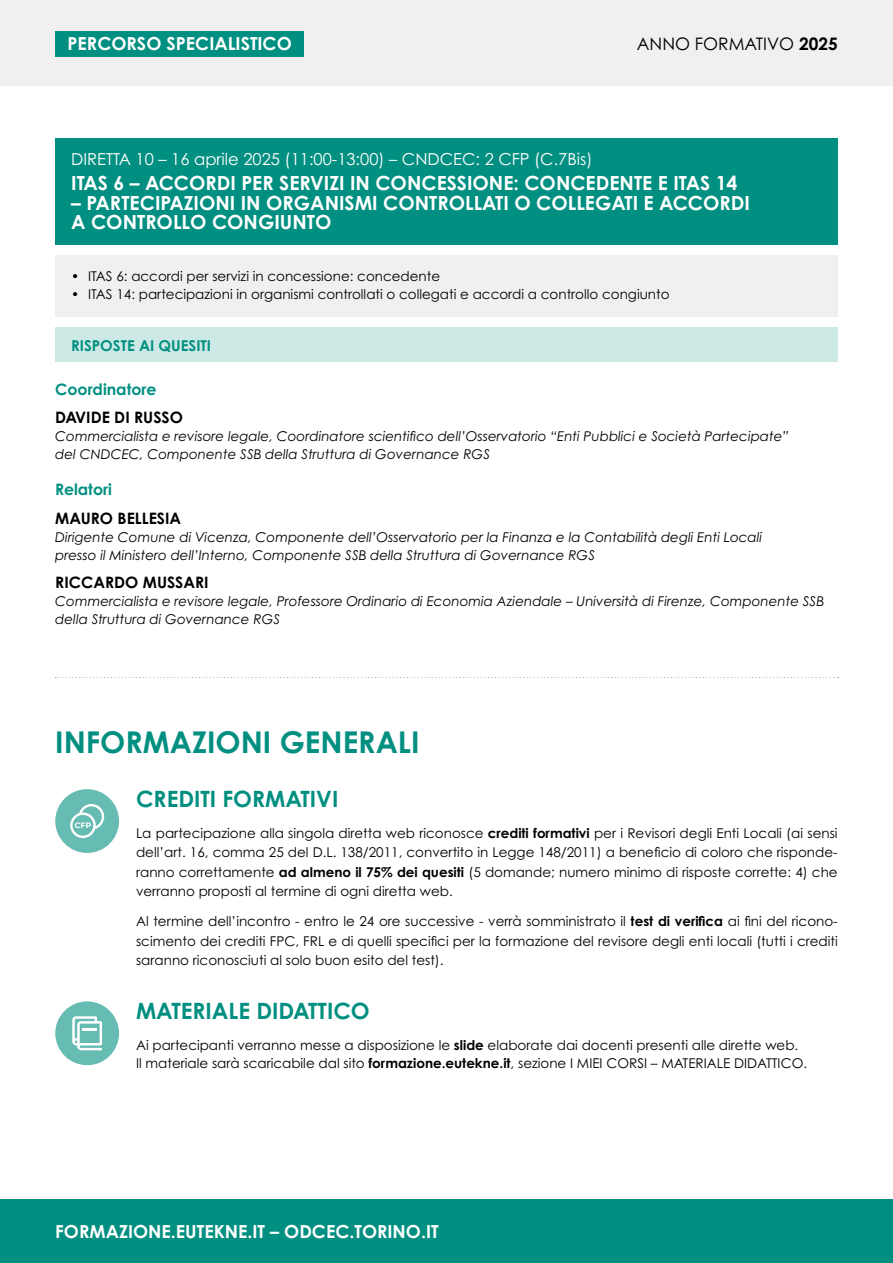
<style>
.page{position:relative;width:893px;height:1263px;background:#fff}
.page>*{position:absolute;margin:0;border:0;box-sizing:border-box;transform-origin:0 0}
.t1{font:700 30px "Century Gothic Pro";color:#008f80}
.t2{font:700 22.5px "Century Gothic Pro";color:#008f80}
.t3{font:700 19.5px/19.5px "Century Gothic Pro";color:#fff}
.t4{font:700 18px "Century Gothic Pro";color:#fff}
.t5{font:17.25px "Century Gothic Pro";color:#000}
.t6{font:16.5px "Century Gothic Pro";color:#fff}
.t7{font:700 15.75px "Century Gothic Pro";color:#000}
.t8{font:700 15.75px "Century Gothic Pro";color:#008f80}
.t9{font:700 15px "Century Gothic Pro";color:#008f80}
.t10{font:13.5px/19.5px "Century Gothic Pro";color:#000;text-align:justify}
.t11{font:italic 13.5px/18px "Century Gothic Pro";color:#000}
.s1{font-weight:700}
</style>
<div class="page">
<div style="left:0;top:0;width:893px;height:85px;background:#f0f0f0"></div>
<div style="left:55px;top:31px;width:249px;height:25px;background:#008f80"></div>
<div style="left:0;top:1199px;width:893px;height:64px;background:#008f80"></div>
<div style="left:55px;top:138px;width:783px;height:106px;background:#008f80"></div>
<div style="left:55px;top:255px;width:783px;height:62px;background:#f0f0f0"></div>
<div style="left:55px;top:328px;width:783px;height:34px;background:#cce9e6"></div>
<div style="left:55px;top:789px;width:64px;height:64px;background:#66bcb3;border-radius:50%"></div>
<svg style="left:70px;top:804px;width:34px;height:34px"></svg>
<div style="left:55px;top:1001px;width:64px;height:64px;background:#66bcb3;border-radius:50%"></div>
<svg style="left:72px;top:1016px;width:30px;height:34px"></svg>
<svg style="left:55px;top:677px;width:784px;height:1px"></svg>
<h3 class="t4" style="left:68px;top:32px;width:226px">PERCORSO SPECIALISTICO</h3>
<p class="t5" style="left:637px;top:33px;width:202px">ANNO FORMATIVO <span class="s1">2025</span></p>
<p class="t6" style="left:71px;top:149px;width:523px">DIRETTA 10 – 16 aprile 2025 (11:00-13:00) – CNDCEC: 2 CFP (C.7Bis)</p>
<h3 class="t3" style="left:71px;top:173px;width:668px">ITAS 6 – ACCORDI PER SERVIZI IN CONCESSIONE: CONCEDENTE E ITAS 14</h3>
<h3 class="t3" style="left:71px;top:193px;width:680px">– PARTECIPAZIONI IN ORGANISMI CONTROLLATI O COLLEGATI E ACCORDI<br>A CONTROLLO CONGIUNTO</h3>
<p class="t10" style="left:71px;top:266px;width:370px">• ITAS 6: accordi per servizi in concessione: concedente</p>
<p class="t10" style="left:71px;top:284px;width:600px">• ITAS 14: partecipazioni in organismi controllati o collegati e accordi a controllo congiunto</p>
<p class="t9" style="left:71px;top:336px;width:141px">RISPOSTE AI QUESITI</p>
<p class="t8" style="left:55px;top:379px;width:103px">Coordinatore</p>
<p class="t7" style="left:55px;top:407px;width:129px">DAVIDE DI RUSSO</p>
<p class="t11" style="left:55px;top:427px;width:735px">Commercialista e revisore legale, Coordinatore scientifico dell’Osservatorio “Enti Pubblici e Società Partecipate” del CNDCEC, Componente SSB della Struttura di Governance RGS</p>
<p class="t8" style="left:55px;top:479px;width:58px">Relatori</p>
<p class="t7" style="left:55px;top:508px;width:127px">MAURO BELLESIA</p>
<p class="t11" style="left:55px;top:528px;width:708px">Dirigente Comune di Vicenza, Componente dell’Osservatorio per la Finanza e la Contabilità degli Enti Locali presso il Ministero dell’Interno, Componente SSB della Struttura di Governance RGS</p>
<p class="t7" style="left:55px;top:572px;width:155px">RICCARDO MUSSARI</p>
<p class="t11" style="left:55px;top:592px;width:770px">Commercialista e revisore legale, Professore Ordinario di Economia Aziendale – Università di Firenze, Componente SSB della Struttura di Governance RGS</p>
<h1 class="t1" style="left:55px;top:723px;width:366px">INFORMAZIONI GENERALI</h1>
<h2 class="t2" style="left:136px;top:784px;width:204px">CREDITI FORMATIVI</h2>
<p class="t10" style="left:136px;top:823px;width:703px">La partecipazione alla singola diretta web riconosce <span class="s1">crediti formativi</span> per i Revisori degli Enti Locali (ai sensi dell’art. 16, comma 25 del D.L. 138/2011, convertito in Legge 148/2011) a beneficio di coloro che risponde&shy;ranno correttamente <span class="s1">ad almeno il 75% dei quesiti</span> (5 domande; numero minimo di risposte corrette: 4) che verranno proposti al termine di ogni diretta web.</p>
<p class="t10" style="left:136px;top:912px;width:703px">Al termine dell’incontro - entro le 24 ore successive - verrà somministrato il <span class="s1">test di verifica</span> ai fini del ricono&shy;scimento dei crediti FPC, FRL e di quelli specifici per la formazione del revisore degli enti locali (tutti i crediti saranno riconosciuti al solo buon esito del test).</p>
<h2 class="t2" style="left:136px;top:997px;width:235px">MATERIALE DIDATTICO</h2>
<p class="t10" style="left:136px;top:1036px;width:673px;line-height:18px">Ai partecipanti verranno messe a disposizione le <span class="s1">slide</span> elaborate dai docenti presenti alle dirette web.<br>Il materiale sarà scaricabile dal sito <span class="s1">formazione.eutekne.it</span>, sezione I MIEI CORSI – MATERIALE DIDATTICO.</p>
<h3 class="t4" style="left:55px;top:1220px;width:385px">FORMAZIONE.EUTEKNE.IT – ODCEC.TORINO.IT</h3>
</div>
